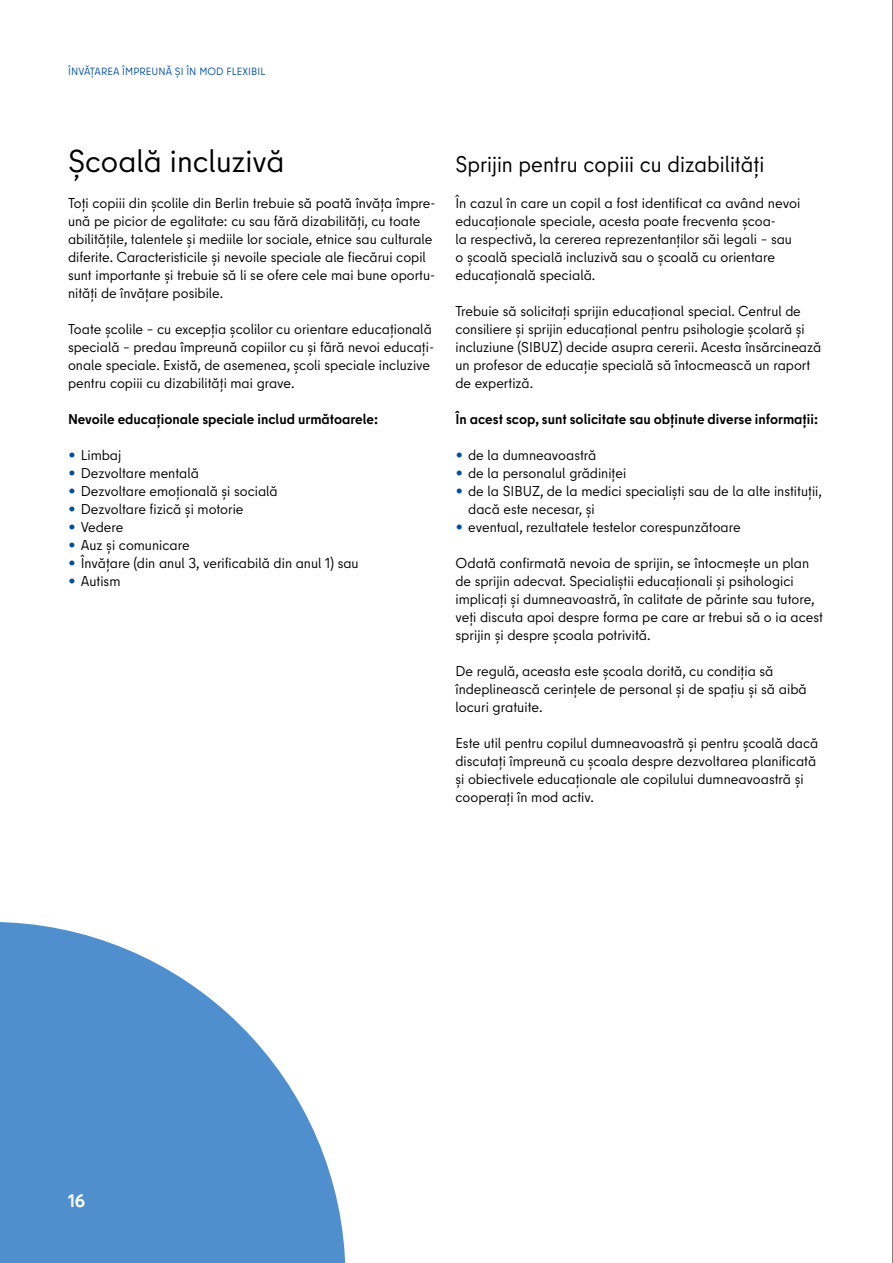
<style>
.page{position:relative;width:893px;height:1263px;background:#fff}
.page>*{position:absolute;margin:0;border:0;box-sizing:border-box;transform-origin:0 0}
.t1{font:31.5px "Berlin Type";color:#000}
.t2{font:22.5px "Berlin Type";color:#000}
.t3{font:700 18px "Berlin Type";color:#fff}
.t4{font:14.25px/18px "Berlin Type";color:#000}
.t5{font:700 14.25px "Berlin Type";color:#000}
.t6{font:10.5px "Berlin Type";letter-spacing:.01em;color:#004f9f}
.s1{font-size:17.25px;color:#004f9f}
</style>
<div class="page">
<svg style="left:0;top:922px;width:345px;height:341px;fill:#4f8fcd"></svg>
<hr style="left:892px;top:0;width:1px;height:1263px;background:#000">
<p class="t6" style="left:68px;top:65px;width:199px">ÎNVĂȚAREA ÎMPREUNĂ ȘI ÎN MOD FLEXIBIL</p>
<h1 class="t1" style="left:68px;top:142px;width:218px">Școală incluzivă</h1>
<p class="t4" style="left:68px;top:194px;width:369px">Toți copiii din școlile din Berlin trebuie să poată învăța împre&shy;ună pe picior de egalitate: cu sau fără dizabilități, cu toate abilitățile, talentele și mediile lor sociale, etnice sau culturale diferite. Caracteristicile și nevoile speciale ale fiecărui copil sunt importante și trebuie să li se ofere cele mai bune oportu&shy;nități de învățare posibile.</p>
<p class="t4" style="left:68px;top:320px;width:368px">Toate școlile – cu excepția școlilor cu orientare educațională specială – predau împreună copiilor cu și fără nevoi educați&shy;onale speciale. Există, de asemenea, școli speciale incluzive pentru copiii cu dizabilități mai grave.</p>
<p class="t5" style="left:68px;top:410px;width:312px">Nevoile educaționale speciale includ următoarele:</p>
<p class="t4" style="left:68px;top:446px;width:55px"><span class="s1">•</span> Limbaj</p>
<p class="t4" style="left:68px;top:464px;width:132px"><span class="s1">•</span> Dezvoltare mentală</p>
<p class="t4" style="left:68px;top:482px;width:211px"><span class="s1">•</span> Dezvoltare emoțională și socială</p>
<p class="t4" style="left:68px;top:500px;width:177px"><span class="s1">•</span> Dezvoltare fizică și motorie</p>
<p class="t4" style="left:68px;top:518px;width:57px"><span class="s1">•</span> Vedere</p>
<p class="t4" style="left:68px;top:536px;width:123px"><span class="s1">•</span> Auz și comunicare</p>
<p class="t4" style="left:68px;top:554px;width:292px"><span class="s1">•</span> Învățare (din anul 3, verificabilă din anul 1) sau</p>
<p class="t4" style="left:68px;top:572px;width:54px"><span class="s1">•</span> Autism</p>
<h2 class="t2" style="left:455px;top:150px;width:310px">Sprijin pentru copiii cu dizabilități</h2>
<p class="t4" style="left:455px;top:194px;width:347px">În cazul în care un copil a fost identificat ca având nevoi educaționale speciale, acesta poate frecventa școa-<br>la respectivă, la cererea reprezentanților săi legali – sau o școală specială incluzivă sau o școală cu orientare educațională specială.</p>
<p class="t4" style="left:455px;top:302px;width:367px">Trebuie să solicitați sprijin educațional special. Centrul de consiliere și sprijin educațional pentru psihologie școlară și incluziune (SIBUZ) decide asupra cererii. Acesta însărcinează un profesor de educație specială să întocmească un raport de expertiză.</p>
<p class="t5" style="left:455px;top:410px;width:364px">În acest scop, sunt solicitate sau obținute diverse informații:</p>
<p class="t4" style="left:455px;top:446px;width:142px"><span class="s1">•</span> de la dumneavoastră</p>
<p class="t4" style="left:455px;top:464px;width:172px"><span class="s1">•</span> de la personalul grădiniței</p>
<p class="t4" style="left:468px;top:482px;width:355px;text-indent:-13px"><span class="s1">•</span> de la SIBUZ, de la medici specialiști sau de la alte instituții, dacă este necesar, și</p>
<p class="t4" style="left:455px;top:518px;width:287px"><span class="s1">•</span> eventual, rezultatele testelor corespunzătoare</p>
<p class="t4" style="left:455px;top:554px;width:369px">Odată confirmată nevoia de sprijin, se întocmește un plan de sprijin adecvat. Specialiștii educaționali și psihologici implicați și dumneavoastră, în calitate de părinte sau tutore, veți discuta apoi despre forma pe care ar trebui să o ia acest sprijin și despre școala potrivită.</p>
<p class="t4" style="left:455px;top:662px;width:353px">De regulă, aceasta este școala dorită, cu condiția să îndeplinească cerințele de personal și de spațiu și să aibă locuri gratuite.</p>
<p class="t4" style="left:455px;top:734px;width:364px">Este util pentru copilul dumneavoastră și pentru școală dacă discutați împreună cu școala despre dezvoltarea planificată și obiectivele educaționale ale copilului dumneavoastră și cooperați în mod activ.</p>
<p class="t3" style="left:68px;top:1189px;width:19px">16</p>
</div>
